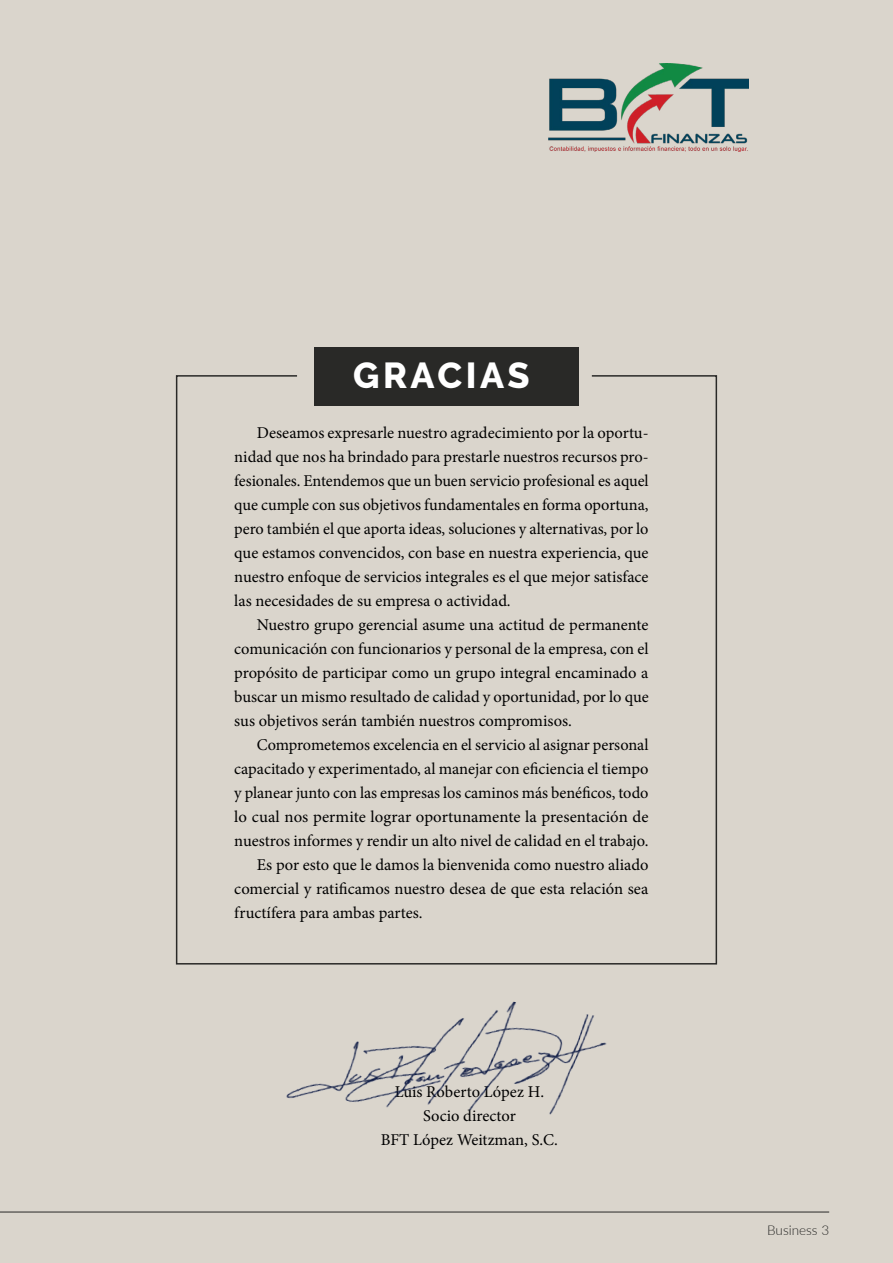
<style>
.page{position:relative;width:893px;height:1263px;background:#dad5cc}
.page>*{position:absolute;margin:0;border:0;box-sizing:border-box;transform-origin:0 0}
.t1{font:800 36px "Raleway";letter-spacing:.095em;color:#fff}
.t2{font:16.5px/24px "Minion Pro";color:#000;text-align:justify}
.t3{font:300 13.5px "Lato";color:#292927}
</style>
<div class="page">
<img style="left:548px;top:64px;width:201px;height:88px">
<div style="left:314px;top:347px;width:264px;height:58px;background:#292927"></div>
<svg style="left:175px;top:374px;width:543px;height:591px"></svg>
<hr style="left:0;top:1212px;width:829px;height:1px;background:#292927">
<img style="left:228px;top:960px;width:597px;height:253px">
<h1 class="t1" style="left:353px;top:355px;width:178px">GRACIAS</h1>
<p class="t2" style="left:234px;top:421px;width:416px;text-indent:22px">Deseamos expresarle nuestro agradecimiento por la oportu&shy;nidad que nos ha brindado para prestarle nuestros recursos pro&shy;fesionales. Entendemos que un buen servicio profesional es aquel que cumple con sus objetivos fundamentales en forma oportuna, pero también el que aporta ideas, soluciones y alternativas, por lo que estamos convencidos, con base en nuestra experiencia, que nuestro enfoque de servicios integrales es el que mejor satisface las necesidades de su empresa o actividad.</p>
<p class="t2" style="left:234px;top:613px;width:416px;text-indent:23px">Nuestro grupo gerencial asume una actitud de permanente comunicación con funcionarios y personal de la empresa, con el propósito de participar como un grupo integral encaminado a buscar un mismo resultado de calidad y oportunidad, por lo que sus objetivos serán también nuestros compromisos.</p>
<p class="t2" style="left:257px;top:733px;width:393px">Comprometemos excelencia en el servicio al asignar personal</p>
<p class="t2" style="left:234px;top:757px;width:416px">capacitado y experimentado, al manejar con eficiencia el tiempo</p>
<p class="t2" style="left:234px;top:781px;width:416px">y planear junto con las empresas los caminos más benéficos, todo</p>
<p class="t2" style="left:234px;top:805px;width:416px">lo cual nos permite lograr oportunamente la presentación de</p>
<p class="t2" style="left:234px;top:829px;width:416px">nuestros informes y rendir un alto nivel de calidad en el trabajo.</p>
<p class="t2" style="left:257px;top:853px;width:393px">Es por esto que le damos la bienvenida como nuestro aliado</p>
<p class="t2" style="left:234px;top:877px;width:416px">comercial y ratificamos nuestro desea de que esta relación sea</p>
<p class="t2" style="left:234px;top:901px;width:190px">fructífera para ambas partes.</p>
<p class="t2" style="left:381px;top:1079px;width:179px;text-align:center">Luis Roberto López H.<br>Socio director<br>BFT López Weitzman, S.C.</p>
<p class="t3" style="left:767px;top:1220px;width:63px">Business 3</p>
</div>
